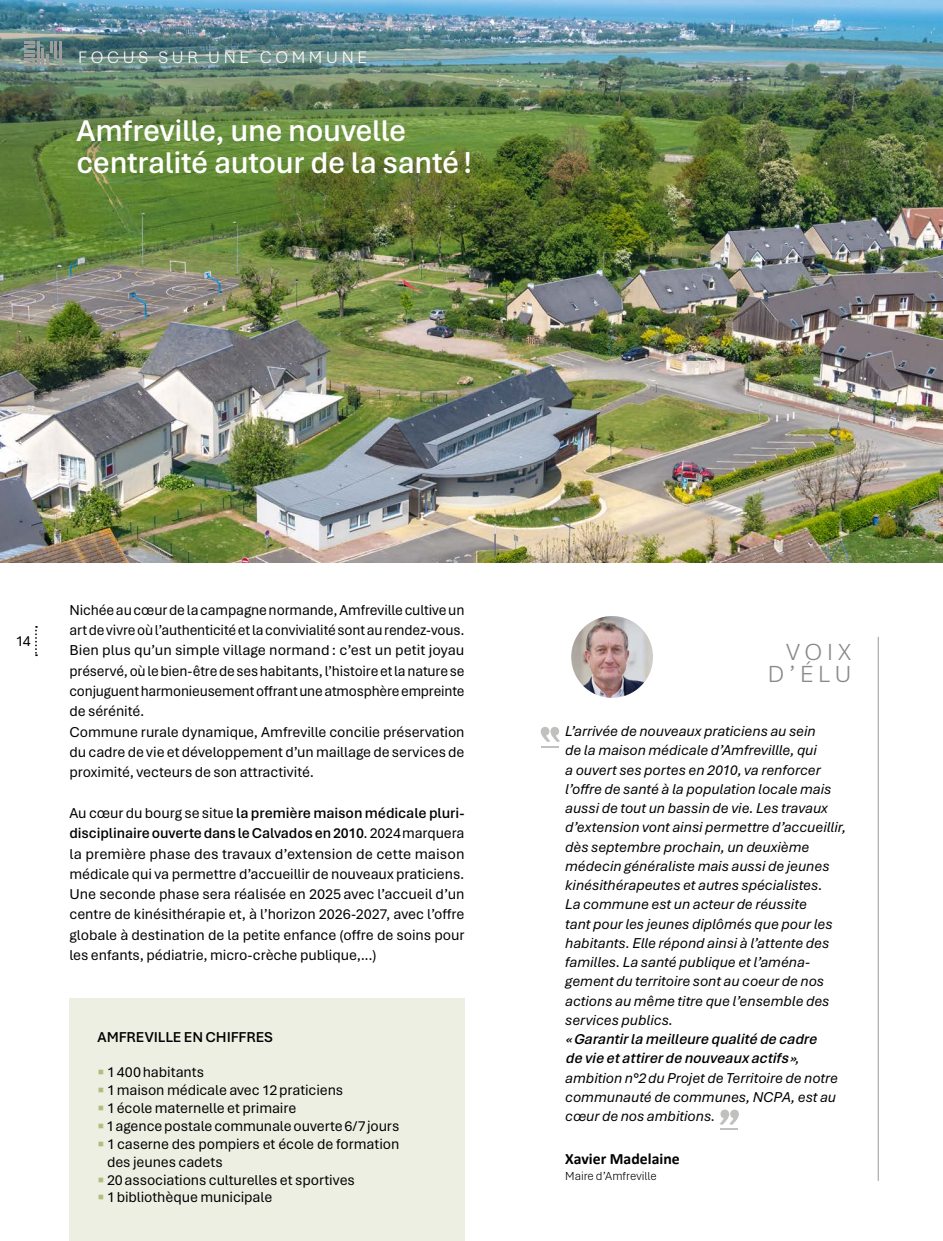
<style>
.page{position:relative;width:943px;height:1241px;background:#fff}
.page>*{position:absolute;margin:0;border:0;box-sizing:border-box;transform-origin:0 0}
.t1{font:600 31.5px/31.5px "Aptos";letter-spacing:-.01em;color:#fff}
.t2{font:300 24.5px/22.2px "Aptos";letter-spacing:.185em;color:#898988;text-align:right}
.t3{font:300 17.5px "Aptos";letter-spacing:.21em;color:#fff}
.t4{font:700 15.75px "Calibri";color:#000}
.t5{font:15.05px/20.3px "Aptos";letter-spacing:-.005em;color:#000}
.t6{font:italic 15.05px/19.2px "Aptos";letter-spacing:-.005em;color:#000}
.t7{font:600 15.05px "Aptos";letter-spacing:-.005em;color:#000}
.t8{font:300 12.25px "Aptos";color:#000}
.s1{font-weight:600}
.s2{color:#b3bc7a}
</style>
<div class="page">
<img style="left:0;top:0;width:943px;height:562px">
<svg style="left:35px;top:626px;width:2px;height:30px"></svg>
<div style="left:69px;top:997px;width:395px;height:243px;background:#eeefe3"></div>
<hr style="left:37px;top:41px;width:2px;height:24px;background:#9d9d9d">
<svg style="left:42px;top:41px;width:15px;height:24px"></svg>
<hr style="left:59px;top:41px;width:2px;height:24px;background:#9d9d9d">
<svg style="left:24px;top:41px;width:11px;height:24px"></svg>
<svg style="left:720px;top:1109px;width:19px;height:20px"></svg>
<img style="left:571px;top:616px;width:82px;height:81px;border-radius:41px">
<hr style="left:878px;top:636px;width:1px;height:544px;background:#9a9b9b">
<svg style="left:540px;top:727px;width:20px;height:20px"></svg>
<p class="t3" style="left:78px;top:45px;width:290px">FOCUS SUR UNE COMMUNE</p>
<h1 class="t1" style="left:76px;top:114px;width:397px">Amfreville, une nouvelle centralité autour de la santé!</h1>
<p class="t5" style="left:16px;top:630px;width:17px">14</p>
<p class="t5" style="left:69px;top:599px;width:396px">Nichée au cœur de la campagne normande, Amfreville cultive un art de vivre où l’authenticité et la convivialité sont au rendez-vous.<br>Bien plus qu’un simple village normand : c’est un petit joyau préservé, où le bien-être de ses habitants, l’histoire et la nature se conjuguent harmonieusement offrant une atmosphère empreinte de sérénité.<br>Commune rurale dynamique, Amfreville concilie préservation du cadre de vie et développement d’un maillage de services de proximité, vecteurs de son attractivité.</p>
<p class="t5" style="left:69px;top:802px;width:396px;text-align:justify">Au cœur du bourg se situe <span class="s1">la première maison médicale pluri&shy;disciplinaire ouverte dans le Calvados en 2010</span>. 2024marquera la première phase des travaux d’extension de cette maison médicale qui va permettre d’accueillir de nouveaux praticiens.<br>Une seconde phase sera réalisée en 2025 avec l’accueil d’un centre de kinésithérapie et, à l’horizon 2026-2027, avec l’offre globale à destination de la petite enfance (offre de soins pour les enfants, pédiatrie, micro-crèche publique,...)</p>
<p class="t7" style="left:98px;top:1026px;width:177px">AMFREVILLE EN CHIFFRES</p>
<p class="t5" style="left:98px;top:1061px;width:108px"><span class="s2">▪</span> 1400habitants</p>
<p class="t5" style="left:98px;top:1079px;width:247px"><span class="s2">▪</span> 1maison médicale avec 12praticiens</p>
<p class="t5" style="left:98px;top:1097px;width:200px"><span class="s2">▪</span> 1école maternelle et primaire</p>
<p class="t5" style="left:98px;top:1115px;width:303px"><span class="s2">▪</span> 1agence postale communale ouverte 6/7jours</p>
<p class="t5" style="left:107px;top:1134px;width:294px;line-height:17.8px;text-indent:-10px"><span class="s2">▪</span> 1caserne des pompiers et école de formation des jeunes cadets</p>
<p class="t5" style="left:98px;top:1168px;width:259px"><span class="s2">▪</span> 20associations culturelles et sportives</p>
<p class="t5" style="left:98px;top:1186px;width:176px"><span class="s2">▪</span> 1bibliothèque municipale</p>
<h2 class="t2" style="left:768px;top:639px;width:85px">VOIX<br>D’ÉLU</h2>
<p class="t6" style="left:565px;top:720px;width:282px">L’arrivée de nouveaux praticiens au sein<br>de la maison médicale d’Amfrevillle, qui<br>a ouvert ses portes en 2010, va renforcer l’offre de santé à la population locale mais aussi de tout un bassin de vie. Les travaux d’extension vont ainsi permettre d’accueillir, dès septembre prochain, un deuxième médecin généraliste mais aussi de jeunes kinésithérapeutes et autres spécialistes.<br>La commune est un acteur de réussite<br>tant pour les jeunes diplômés que pour les habitants. Elle répond ainsi à l’attente des familles. La santé publique et l’aména&shy;gement du territoire sont au coeur de nos actions au même titre que l’ensemble des services publics.</p>
<p class="t6" style="left:565px;top:1028px;width:274px"><span class="s1">«Garantirlameilleurequalitédecadre devieetattirerdenouveauxactifs»</span>, ambition n°2du Projet de Territoire de notre communauté de communes, NCPA, est au cœur de nos ambitions.</p>
<p class="t4" style="left:565px;top:1147px;width:116px">Xavier Madelaine</p>
<p class="t8" style="left:565px;top:1167px;width:93px">Maire d’Amfreville</p>
</div>
